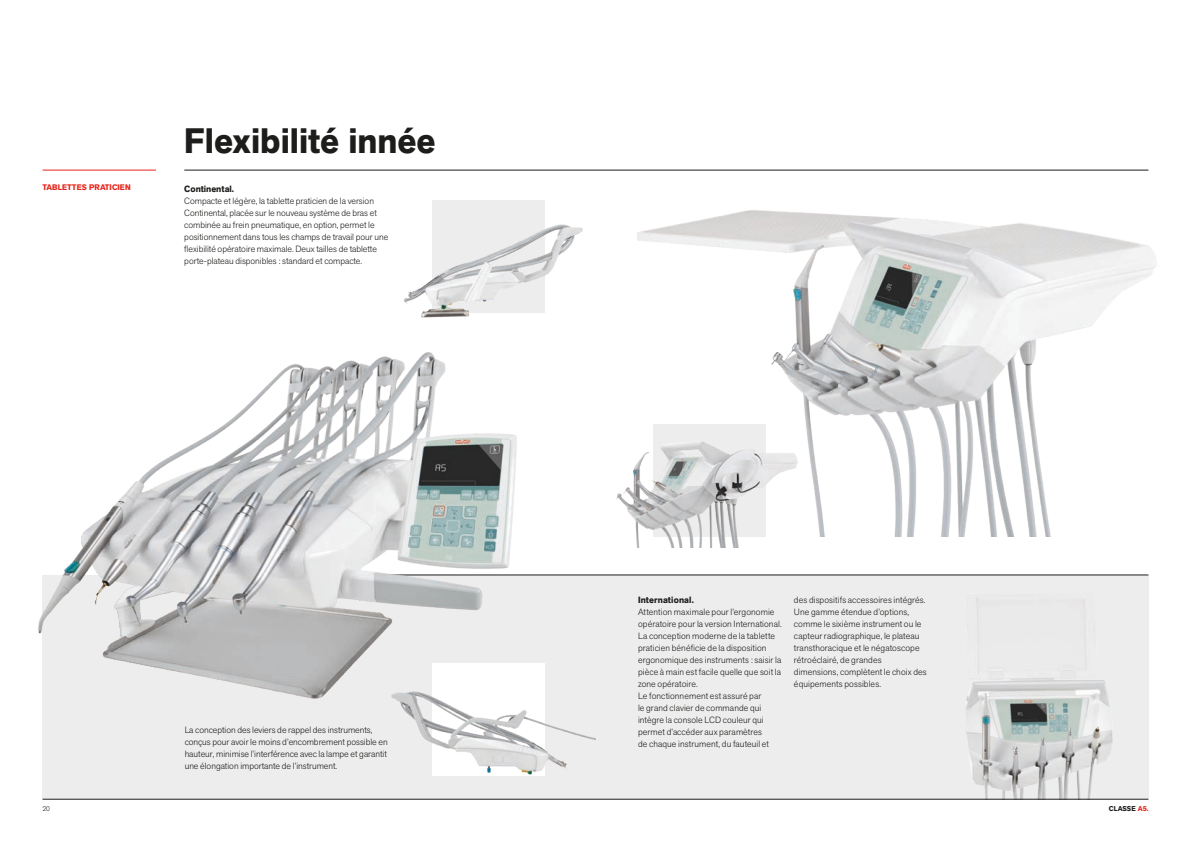
<style>
.page{position:relative;width:1191px;height:842px;background:#fff}
.page>*{position:absolute;margin:0;border:0;box-sizing:border-box;transform-origin:0 0}
.t1{font:700 35px "Akzid Grtsk Next";color:#1d1d1b}
.t2{font:300 9px/12px "Akzid Grtsk Next";letter-spacing:.005em;color:#1d1d1b}
.t3{font:700 9px "Akzid Grtsk Next";letter-spacing:.01em;color:#1d1d1b}
.t4{font:700 8px "Akzid Grtsk Next";letter-spacing:.01em;color:#e72419}
.t5{font:700 7px "Akzid Grtsk Next";letter-spacing:.01em;color:#1d1d1b}
.t6{font:300 7px "Akzid Grtsk Next";color:#1d1d1b}
.s1{color:#e72419}
</style>
<div class="page">
<div style="left:43px;top:575px;width:1105px;height:224px;background:#ededed"></div>
<img style="left:954px;top:598px;width:182px;height:201px">
<hr style="left:184px;top:170px;width:964px;height:1px;background:#1d1d1b">
<hr style="left:43px;top:799px;width:1105px;height:1px;background:#1d1d1b">
<hr style="left:43px;top:170px;width:113px;height:1px;background:#e72419">
<hr style="left:184px;top:575px;width:964px;height:1px;background:#1d1d1b">
<img style="left:637px;top:210px;width:520px;height:327px">
<img style="left:38px;top:352px;width:507px;height:355px">
<div style="left:432px;top:200px;width:112px;height:112px;background:#ededed"></div>
<img style="left:404px;top:224px;width:179px;height:94px">
<div style="left:432px;top:663px;width:112px;height:113px;background:#fff"></div>
<img style="left:385px;top:688px;width:210px;height:87px">
<div style="left:653px;top:424px;width:112px;height:112px;background:#ededed"></div>
<img style="left:616px;top:429px;width:184px;height:118px">
<h1 class="t1" style="left:184px;top:118px;width:253px">Flexibilité innée</h1>
<p class="t4" style="left:43px;top:182px;width:90px">TABLETTES PRATICIEN</p>
<p class="t3" style="left:184px;top:183px;width:51px">Continental.</p>
<p class="t2" style="left:184px;top:195px;width:205px">Compacte et légère, la tablette praticien de la version Continental, placée sur le nouveau système de bras et combinée au frein pneumatique, en option, permet le positionnement dans tous les champs de travail pour une flexibilité opératoire maximale. Deux tailles de tablette porte-plateau disponibles : standard et compacte.</p>
<p class="t2" style="left:185px;top:724px;width:204px">La conception des leviers de rappel des instruments, conçus pour avoir le moins d’encombrement possible en hauteur, minimise l’interférence avec la lampe et garantit une élongation importante de l’instrument.</p>
<p class="t3" style="left:638px;top:593px;width:57px">International.</p>
<p class="t2" style="left:638px;top:605px;width:145px">Attention maximale pour l’ergonomie opératoire pour la version International.<br>La conception moderne de la tablette praticien bénéficie de la disposition ergonomique des instruments : saisir la pièce à main est facile quelle que soit la zone opératoire.<br>Le fonctionnement est assuré par<br>le grand clavier de commande qui intègre la console LCD couleur qui permet d’accéder aux paramètres<br>de chaque instrument, du fauteuil et</p>
<p class="t2" style="left:794px;top:593px;width:134px">des dispositifs accessoires intégrés.<br>Une gamme étendue d’options, comme le sixième instrument ou le capteur radiographique, le plateau transthoracique et le négatoscope rétroéclairé, de grandes dimensions, complètent le choix des équipements possibles.</p>
<p class="t6" style="left:43px;top:804px;width:9px">20</p>
<p class="t5" style="left:1108px;top:804px;width:41px">CLASSE <span class="s1">A5.</span></p>
</div>
